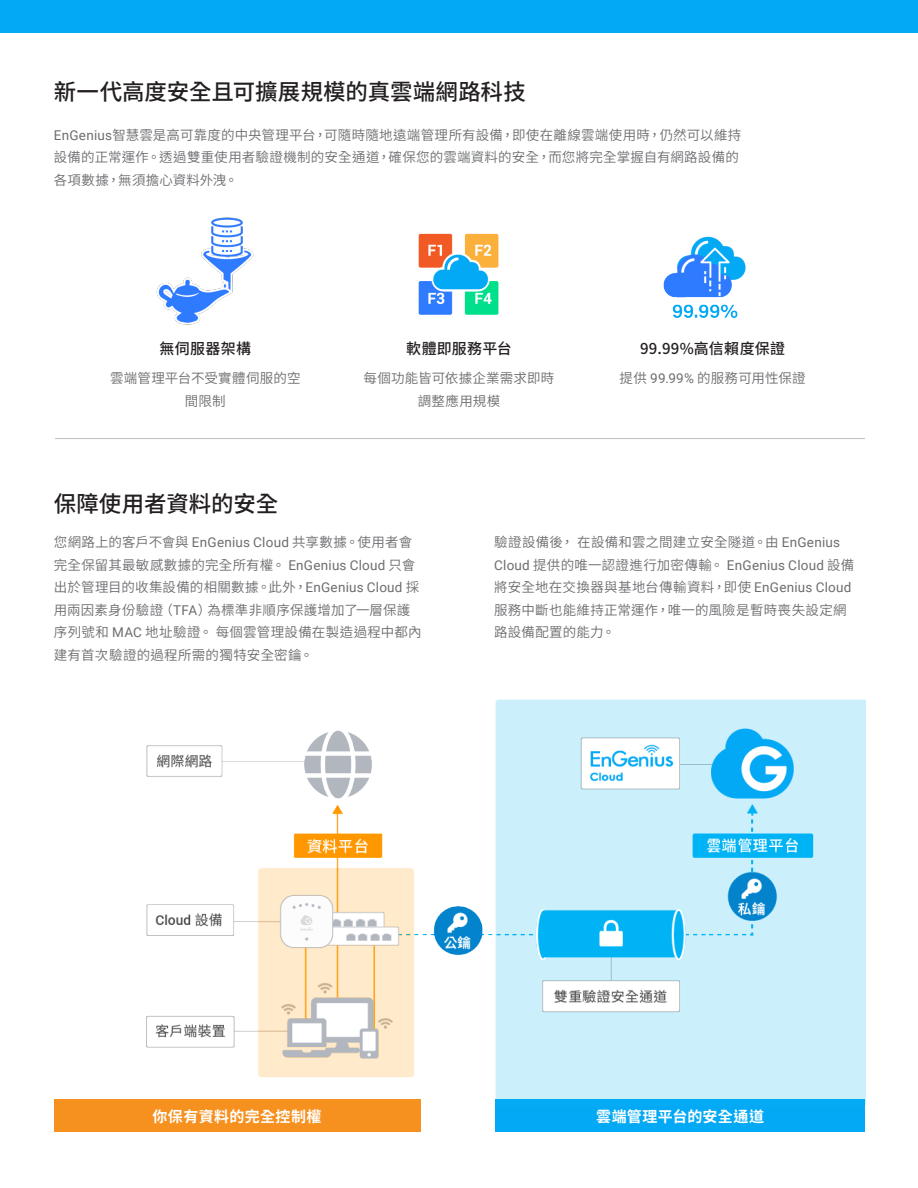
<style>
.page{position:relative;width:918px;height:1188px;background:#fff}
.page>*{position:absolute;margin:0;border:0;box-sizing:border-box;transform-origin:0 0}
.t1{font:500 22.5px "Source Han Sans TC";color:#231f20}
.p--center{font:500 15px "Source Han Sans TC";letter-spacing:.02em;color:#231f20}
.t2{font:700 15px "Source Han Sans TC";letter-spacing:.025em;color:#fff}
.p--center-2{font:13.5px/22.5px "Source Han Sans TW";letter-spacing:.015em;color:#6c6d70}
.s1{font-family:"Roboto"}
</style>
<div class="page">
<div style="left:0;top:0;width:918px;height:32px;background:#03a9f4"></div>
<img style="left:156px;top:217px;width:98px;height:108px">
<img style="left:663px;top:236px;width:83px;height:82px">
<img style="left:418px;top:233px;width:81px;height:82px">
<div style="left:54px;top:1100px;width:366px;height:32px;background:#f6901e"></div>
<div style="left:495px;top:1100px;width:370px;height:32px;background:#03a9f4"></div>
<hr style="left:55px;top:438px;width:810px;height:1px;background:#bcbdc0">
<img style="left:107px;top:699px;width:758px;height:413px">
<p class="t1" style="left:54px;top:79px;width:473px">新一代高度安全且可擴展規模的真雲端網路科技</p>
<p class="p--center-2" style="left:54px;top:124px;width:689px"><span class="s1">EnGenius</span>智慧雲是高可靠度的中央管理平台，可隨時隨地遠端管理所有設備，即使在離線雲端使用時，仍然可以維持設備的正常運作。透過雙重使用者驗證機制的安全通道，確保您的雲端資料的安全，而您將完全掌握自有網路設備的各項數據，無須擔心資料外洩。</p>
<p class="p--center" style="left:160px;top:340px;width:93px">無伺服器架構</p>
<p class="p--center-2" style="left:110px;top:367px;width:192px;text-align:center">雲端管理平台不受實體伺服的空間限制</p>
<p class="t1" style="left:54px;top:491px;width:226px">保障使用者資料的安全</p>
<p class="p--center" style="left:406px;top:340px;width:107px">軟體即服務平台</p>
<p class="p--center-2" style="left:364px;top:367px;width:192px;text-align:center">每個功能皆可依據企業需求即時調整應用規模</p>
<p class="p--center" style="left:640px;top:340px;width:147px">99.99%高信賴度保證</p>
<p class="p--center-2" style="left:620px;top:367px;width:188px">提供 <span class="s1">99.99%</span> 的服務可用性保證</p>
<p class="p--center-2" style="left:54px;top:531px;width:369px">您網路上的客戶不會與 <span class="s1">EnGenius Cloud</span> 共享數據。使用者會完全保留其最敏感數據的完全所有權。 <span class="s1">EnGenius Cloud</span> 只會出於管理目的收集設備的相關數據。此外，<span class="s1">EnGenius Cloud</span> 採用兩因素身份驗證（<span class="s1">TFA</span>）為標準非順序保護增加了一層保護序列號和 <span class="s1">MAC</span> 地址驗證。 每個雲管理設備在製造過程中都內建有首次驗證的過程所需的獨特安全密鑰。</p>
<p class="p--center-2" style="left:494px;top:531px;width:362px">驗證設備後， 在設備和雲之間建立安全隧道。由 <span class="s1">EnGenius<br>Cloud</span> 提供的唯一認證進行加密傳輸。 <span class="s1">EnGenius Cloud</span> 設備將安全地在交換器與基地台傳輸資料，即使 <span class="s1">EnGenius Cloud</span>服務中斷也能維持正常運作，唯一的風險是暫時喪失設定網路設備配置的能力。</p>
<p class="t2" style="left:152px;top:1108px;width:171px">你保有資料的完全控制權</p>
<p class="t2" style="left:596px;top:1108px;width:170px">雲端管理平台的安全通道</p>
</div>
